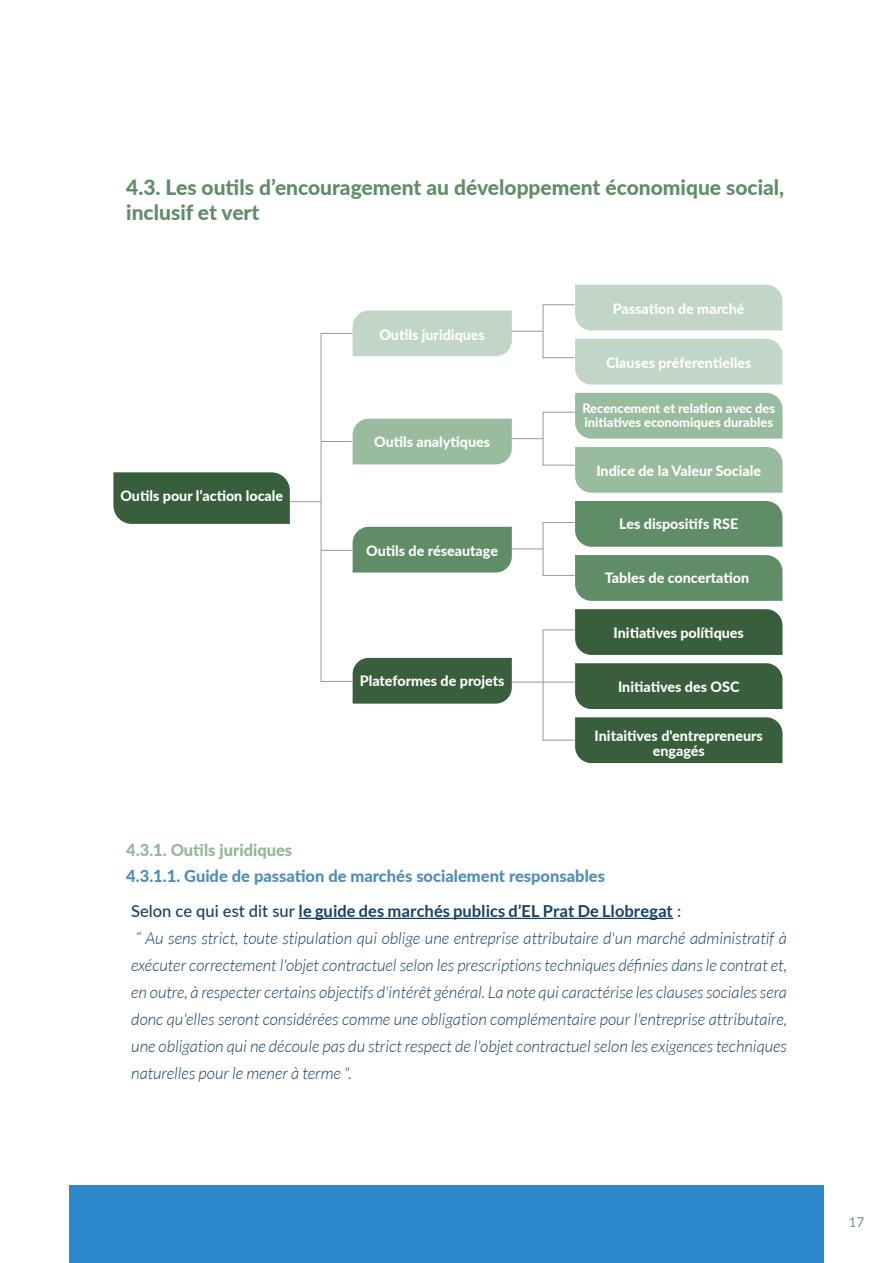
<style>
.page{position:relative;width:893px;height:1263px;background:#fff}
.page>*{position:absolute;margin:0;border:0;box-sizing:border-box;transform-origin:0 0}
.t1{font:800 21px/25.5px "Lato";color:#5f8d66}
.t2{font:italic 300 16.5px/27px "Lato";color:#144166}
.t3{font:800 16.5px "Lato";color:#4f8db7}
.t4{font:800 16.5px "Lato";color:#91b797}
.t5{font:800 14.25px/15.8px "Lato";color:#fff;text-align:center}
.t6{font:300 13.5px "Lato";color:#144166}
.t7{font:800 12.9px/14.2px "Lato";color:#fff}
.s1{font-weight:500;font-style:normal}
.s2{font-weight:700;font-style:normal}
</style>
<div class="page">
<div style="left:69px;top:1185px;width:755px;height:78px;background:#2c89cc"></div>
<hr style="left:299px;top:918px;width:374px;height:1px;background:#144166">
<div style="left:575px;top:285px;width:207px;height:45px;background:#c1d6c5"></div>
<div style="left:575px;top:339px;width:207px;height:46px;background:#c1d6c5"></div>
<div style="left:575px;top:393px;width:207px;height:46px;background:#99bc9f"></div>
<div style="left:575px;top:447px;width:207px;height:46px;background:#99bc9f"></div>
<div style="left:575px;top:501px;width:207px;height:46px;background:#5f8d66"></div>
<div style="left:575px;top:555px;width:207px;height:46px;background:#5f8d66"></div>
<div style="left:575px;top:609px;width:207px;height:46px;background:#385e3c"></div>
<div style="left:353px;top:310px;width:159px;height:46px;background:#c1d6c5"></div>
<div style="left:353px;top:419px;width:159px;height:45px;background:#99bc9f"></div>
<div style="left:353px;top:527px;width:159px;height:45px;background:#5f8d66"></div>
<div style="left:113px;top:472px;width:177px;height:52px;background:#385e3c"></div>
<div style="left:353px;top:658px;width:159px;height:46px;background:#385e3c"></div>
<div style="left:575px;top:663px;width:207px;height:46px;background:#385e3c"></div>
<div style="left:575px;top:717px;width:207px;height:46px;background:#385e3c"></div>
<div style="left:321px;top:333px;width:32px;height:349px;border:1px solid #999"></div>
<hr style="left:321px;top:441px;width:32px;height:1px;background:#999">
<hr style="left:321px;top:550px;width:32px;height:1px;background:#999">
<hr style="left:290px;top:501px;width:31px;height:1px;background:#999">
<div style="left:543px;top:304px;width:32px;height:54px;border:1px solid #999"></div>
<hr style="left:512px;top:331px;width:31px;height:1px;background:#999">
<div style="left:543px;top:412px;width:32px;height:53px;border:1px solid #999"></div>
<hr style="left:512px;top:438px;width:31px;height:1px;background:#999">
<div style="left:543px;top:522px;width:32px;height:54px;border:1px solid #999"></div>
<hr style="left:512px;top:548px;width:31px;height:1px;background:#999">
<div style="left:543px;top:629px;width:32px;height:111px;border:1px solid #999"></div>
<hr style="left:512px;top:682px;width:31px;height:1px;background:#999">
<hr style="left:543px;top:682px;width:32px;height:1px;background:#999">
<p class="t1" style="left:126px;top:173px;width:659px">4.3. Les outils d’encouragement au développement économique social, inclusif et vert</p>
<p class="t5" style="left:120px;top:488px;width:164px">Outils pour l’action locale</p>
<p class="t5" style="left:379px;top:326px;width:107px">Outils juridiques</p>
<p class="t5" style="left:374px;top:433px;width:118px">Outils analytiques</p>
<p class="t5" style="left:366px;top:542px;width:133px">Outils de réseautage</p>
<p class="t5" style="left:360px;top:672px;width:146px">Plateformes de projets</p>
<p class="t5" style="left:613px;top:300px;width:133px">Passation de marché</p>
<p class="t5" style="left:606px;top:355px;width:147px">Clauses préferentielles</p>
<p class="t7" style="left:582px;top:400px;width:194px">Recencement et relation avec des initiatives economiques durables</p>
<p class="t5" style="left:596px;top:462px;width:166px">Indice de la Valeur Sociale</p>
<p class="t5" style="left:619px;top:515px;width:120px">Les dispositifs RSE</p>
<p class="t5" style="left:605px;top:569px;width:146px">Tables de concertation</p>
<p class="t5" style="left:614px;top:624px;width:132px">Initiatives polítiques</p>
<p class="t5" style="left:618px;top:678px;width:123px">Initiatives des OSC</p>
<p class="t5" style="left:595px;top:727px;width:170px">Initaitives d'entrepreneurs engagés</p>
<p class="t4" style="left:126px;top:838px;width:167px">4.3.1. Outils juridiques</p>
<p class="t3" style="left:126px;top:863px;width:480px">4.3.1.1. Guide de passation de marchés socialement responsables</p>
<p class="t2" style="left:131px;top:898px;width:657px"><span class="s1">Selon ce qui est dit sur</span> <span class="s2">le guide des marchés publics d’EL Prat De Llobregat</span> <span class="s1">:<br></span>“ Au sens strict, toute stipulation qui oblige une entreprise attributaire d'un marché administratif à exécuter correctement l'objet contractuel selon les prescriptions techniques définies dans le contrat et, en outre, à respecter certains objectifs d'intérêt général. La note qui caractérise les clauses sociales sera donc qu'elles seront considérées comme une obligation complémentaire pour l'entreprise attributaire, une obligation qui ne découle pas du strict respect de l'objet contractuel selon les exigences techniques naturelles pour le mener à terme ".</p>
<p class="t6" style="left:848px;top:1215px;width:17px">17</p>
</div>
